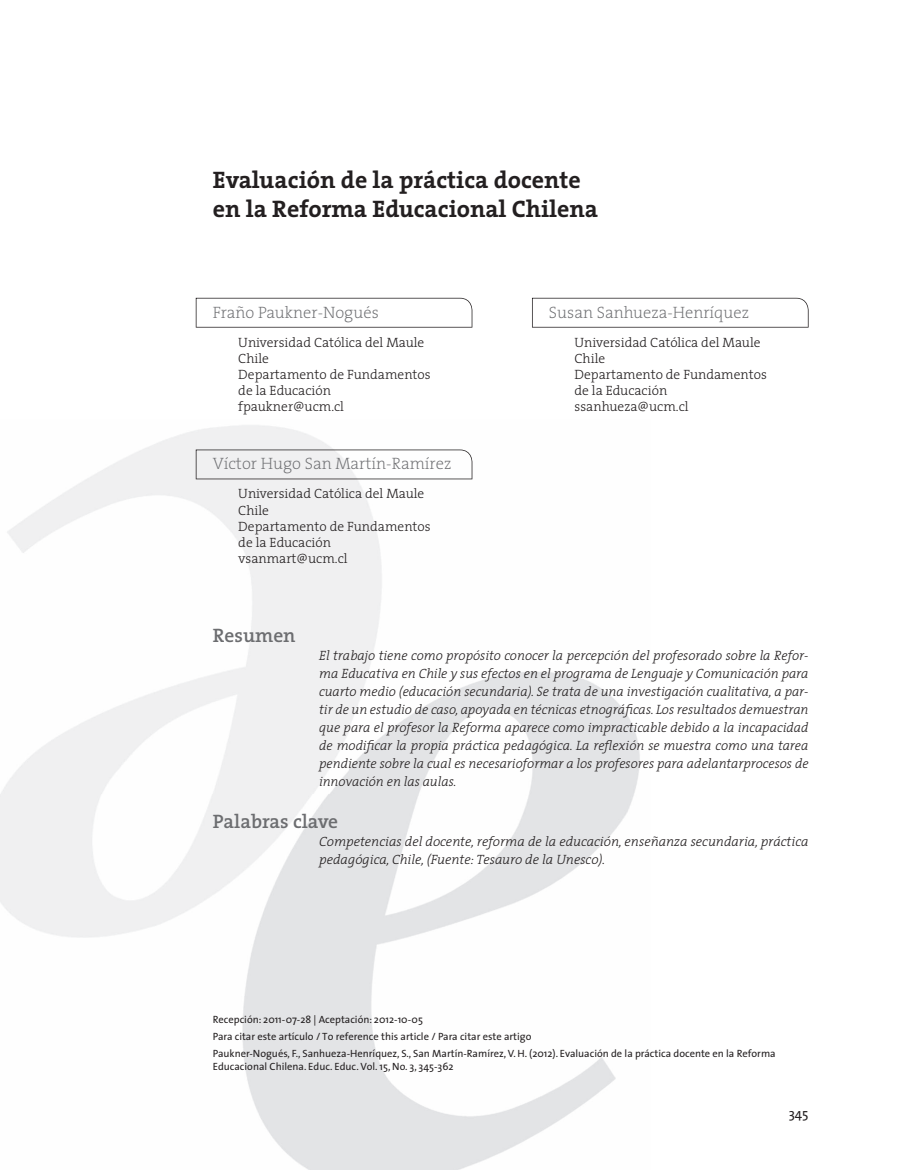
<style>
.page{position:relative;width:915px;height:1170px;background:#fff}
.page>*{position:absolute;margin:0;border:0;box-sizing:border-box;transform-origin:0 0}
.t1{font:700 24px/28.8px "The Serif";color:#231f20}
.t2{font:600 19.5px "The Serif";color:#6c6d70}
.t3{font:200 16.5px "The Serif";color:#6c6d70}
.t4{font:italic 300 13.5px/18px "The Serif";color:#231f20;text-align:justify}
.t5{font:300 13.5px/16.2px "The Serif";color:#231f20}
.t6{font:13.5px "The Sans";color:#231f20}
.t7{font:10.5px/16.8px "The Sans";color:#231f20}
</style>
<div class="page">
<svg style="left:196px;top:298px;width:276px;height:29px"></svg>
<svg style="left:196px;top:449px;width:276px;height:30px"></svg>
<svg style="left:532px;top:298px;width:276px;height:29px"></svg>
<h1 class="t1" style="left:213px;top:165px;width:386px">Evaluación de la práctica docente en la Reforma Educacional Chilena</h1>
<p class="t3" style="left:213px;top:298px;width:167px">Fraño Paukner-Nogués</p>
<p class="t5" style="left:238px;top:333px;width:194px">Universidad Católica del Maule<br>Chile<br>Departamento de Fundamentos de la Educación fpaukner@ucm.cl</p>
<p class="t3" style="left:213px;top:450px;width:240px">Víctor Hugo San Martín-Ramírez</p>
<p class="t5" style="left:238px;top:485px;width:194px">Universidad Católica del Maule<br>Chile<br>Departamento de Fundamentos de la Educación vsanmart@ucm.cl</p>
<h2 class="t2" style="left:213px;top:619px;width:84px">Resumen</h2>
<p class="t3" style="left:549px;top:298px;width:201px">Susan Sanhueza-Henríquez</p>
<p class="t5" style="left:574px;top:333px;width:194px">Universidad Católica del Maule<br>Chile<br>Departamento de Fundamentos de la Educación ssanhueza@ucm.cl</p>
<p class="t4" style="left:319px;top:646px;width:491px">El trabajo tiene como propósito conocer la percepción del profesorado sobre la Refor&shy;ma Educativa en Chile y sus efectos en el programa de Lenguaje y Comunicación para cuarto medio (educación secundaria). Se trata de una investigación cualitativa, a par&shy;tir de un estudio de caso, apoyada en técnicas etnográficas. Los resultados demuestran que para el profesor la Reforma aparece como impracticable debido a la incapacidad de modificar la propia práctica pedagógica. La reflexión se muestra como una tarea pendiente sobre la cual es necesarioformar a los profesores para adelantarprocesos de innovación en las aulas.</p>
<h2 class="t2" style="left:213px;top:804px;width:127px">Palabras clave</h2>
<p class="t4" style="left:319px;top:831px;width:491px">Competencias del docente, reforma de la educación, enseñanza secundaria, práctica pedagógica, Chile, (Fuente: Tesauro de la Unesco).</p>
<p class="t7" style="left:213px;top:1010px;width:564px">Recepción: 2011-07-28 | Aceptación: 2012-10-05<br>Para citar este artículo / To reference this article / Para citar este artigo<br>Paukner-Nogués, F., Sanhueza-Henríquez, S., San Martín-Ramírez, V. H. (2012). Evaluación de la práctica docente en la Reforma</p>
<p class="t7" style="left:213px;top:1057px;width:242px">Educacional Chilena. Educ. Educ. Vol. 15, No. 3, 345-362</p>
<p class="t6" style="left:788px;top:1102px;width:21px">345</p>
</div>
